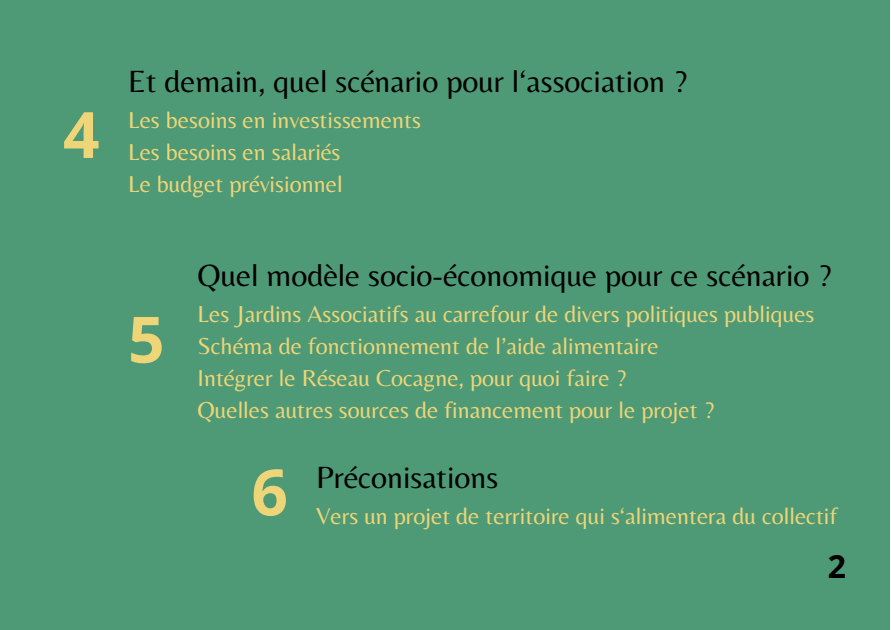
<style>
.page{position:relative;width:891px;height:630px;background:#fff}
.page>*{position:absolute;margin:0;border:0;box-sizing:border-box;transform-origin:0 0}
.t1{font:700 64px "Open Sans";color:#eed578}
.t2{font:32px "Belleza";color:#010101}
.t3{font:700 32px "Open Sans";color:#000}
.t4{font:24px/32px "Belleza";color:#eed578}
</style>
<div class="page">
<div style="left:0;top:0;width:890px;height:630px;background:#4f9a76"></div>
<h1 class="t1" style="left:63px;top:90px;width:38px">4</h1>
<h2 class="t2" style="left:128px;top:62px;width:561px">Et demain, quel scénario pour l‘association ?</h2>
<p class="t4" style="left:128px;top:103px;width:294px">Les besoins en investissements<br>Les besoins en salariés<br>Le budget prévisionnel</p>
<h1 class="t1" style="left:128px;top:294px;width:38px">5</h1>
<h2 class="t2" style="left:198px;top:257px;width:636px">Quel modèle socio-économique pour ce scénario ?</h2>
<p class="t4" style="left:198px;top:298px;width:619px">Les Jardins Associatifs au carrefour de divers politiques publiques Schéma de fonctionnement de l’aide alimentaire<br>Intégrer le Réseau Cocagne, pour quoi faire ?<br>Quelles autres sources de financement pour le projet ?</p>
<h1 class="t1" style="left:251px;top:447px;width:38px">6</h1>
<h2 class="t2" style="left:316px;top:459px;width:184px">Préconisations</h2>
<p class="t4" style="left:316px;top:500px;width:523px">Vers un projet de territoire qui s‘alimentera du collectif</p>
<h2 class="t3" style="left:828px;top:543px;width:20px">2</h2>
</div>
